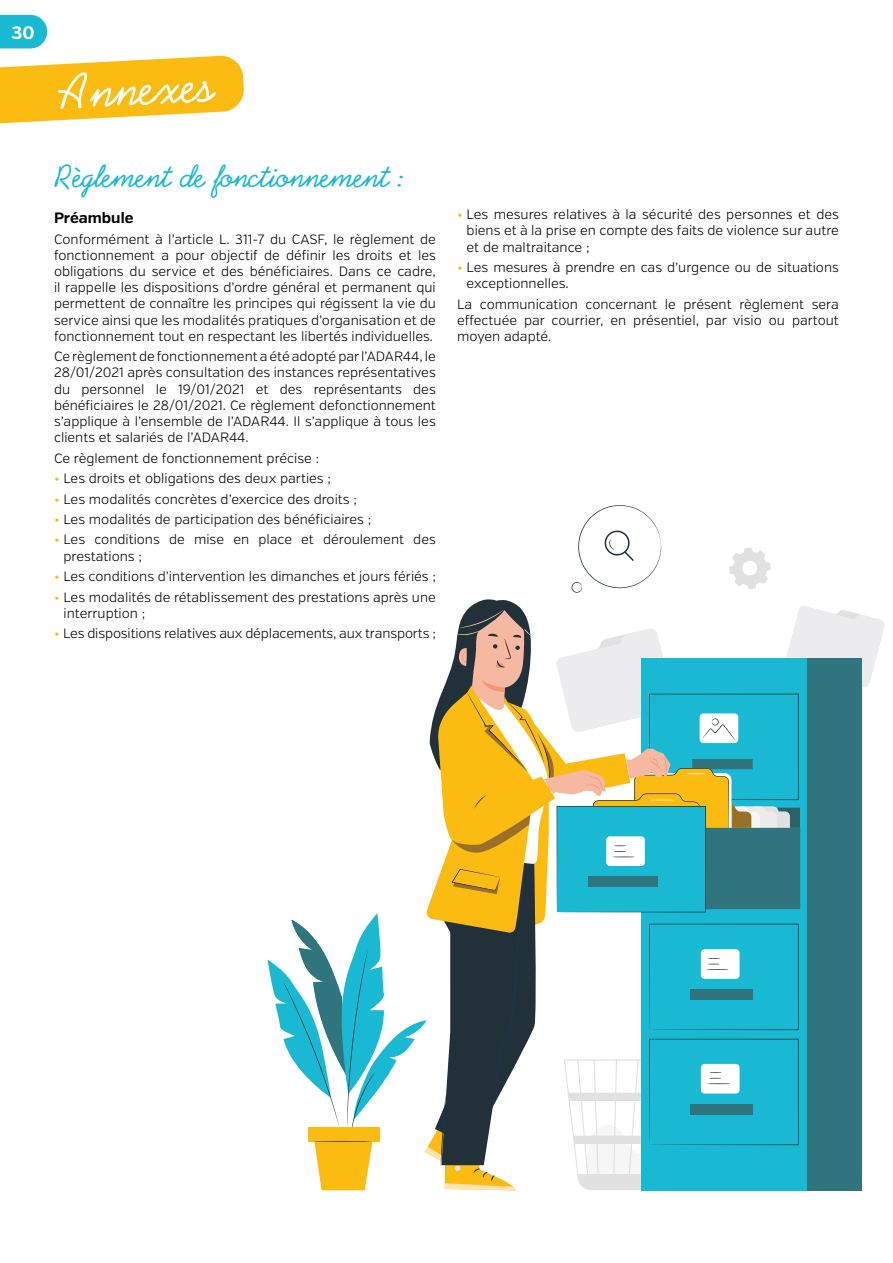
<style>
.page{position:relative;width:893px;height:1263px;background:#fff}
.page>*{position:absolute;margin:0;border:0;box-sizing:border-box;transform-origin:0 0}
.t1{font:53.1px "Abrazo Script SSK";color:#fff}
.t2{font:33px "Abrazo Script SSK";color:#19b8d3}
.t3{font:700 18px "Verb";color:#fff}
.t4{font:700 15px "Verb";color:#000}
.t5{font:300 13.5px/16.2px "Verb";color:#000;text-align:justify}
.s1{color:#fbbb10}
</style>
<div class="page">
<svg style="left:729px;top:547px;width:42px;height:42px"></svg>
<svg style="left:571px;top:505px;width:91px;height:88px"></svg>
<svg style="left:268px;top:599px;width:617px;height:591px"></svg>
<svg style="left:0;top:15px;width:47px;height:33px;background:#29bcd6"></svg>
<svg style="left:0;top:55px;width:244px;height:69px"></svg>
<h3 class="t3" style="left:11px;top:22px;width:25px">30</h3>
<h1 class="t1" style="left:57px;top:65px;width:156px;rotate:-3deg">Annexes</h1>
<h2 class="t2" style="left:54px;top:159px;width:351px">Règlement de fonctionnement :</h2>
<p class="t4" style="left:54px;top:209px;width:81px">Préambule</p>
<p class="t5" style="left:54px;top:231px;width:383px">Conformément à l’article L. 311-7 du CASF, le règlement de fonctionnement a pour objectif de définir les droits et les obligations du service et des bénéficiaires. Dans ce cadre, il rappelle les dispositions d’ordre général et permanent qui permettent de connaître les principes qui régissent la vie du service ainsi que les modalités pratiques d’organisation et de fonctionnement tout en respectant les libertés individuelles.</p>
<p class="t5" style="left:54px;top:349px;width:383px">Ce règlement de fonctionnement a été adopté par l’ADAR44, le 28/01/2021 après consultation des instances représentatives du personnel le 19/01/2021 et des représentants des bénéficiaires le 28/01/2021. Ce règlement defonctionnement s’applique à l’ensemble de l’ADAR44. Il s’applique à tous les clients et salariés de l’ADAR44.</p>
<p class="t5" style="left:54px;top:450px;width:266px">Ce règlement de fonctionnement précise :</p>
<p class="t5" style="left:54px;top:470px;width:278px"><span class="s1">•</span> Les droits et obligations des deux parties ;</p>
<p class="t5" style="left:54px;top:491px;width:304px"><span class="s1">•</span> Les modalités concrètes d’exercice des droits ;</p>
<p class="t5" style="left:54px;top:511px;width:319px"><span class="s1">•</span> Les modalités de participation des bénéficiaires ;</p>
<p class="t5" style="left:64px;top:532px;width:374px;text-indent:-10px"><span class="s1">•</span> Les conditions de mise en place et déroulement des prestations ;</p>
<p class="t5" style="left:54px;top:568px;width:383px"><span class="s1">•</span> Les conditions d’intervention les dimanches et jours fériés ;</p>
<p class="t5" style="left:64px;top:589px;width:374px;text-indent:-10px"><span class="s1">•</span> Les modalités de rétablissement des prestations après une interruption ;</p>
<p class="t5" style="left:54px;top:626px;width:383px"><span class="s1">•</span> Les dispositions relatives aux déplacements, aux transports ;</p>
<p class="t5" style="left:467px;top:207px;width:374px;text-indent:-10px"><span class="s1">•</span> Les mesures relatives à la sécurité des personnes et des biens et à la prise en compte des faits de violence sur autre et de maltraitance ;</p>
<p class="t5" style="left:467px;top:259px;width:374px;text-indent:-10px"><span class="s1">•</span> Les mesures à prendre en cas d’urgence ou de situations exceptionnelles.</p>
<p class="t5" style="left:457px;top:296px;width:383px">La communication concernant le présent règlement sera effectuée par courrier, en présentiel, par visio ou partout moyen adapté.</p>
</div>
